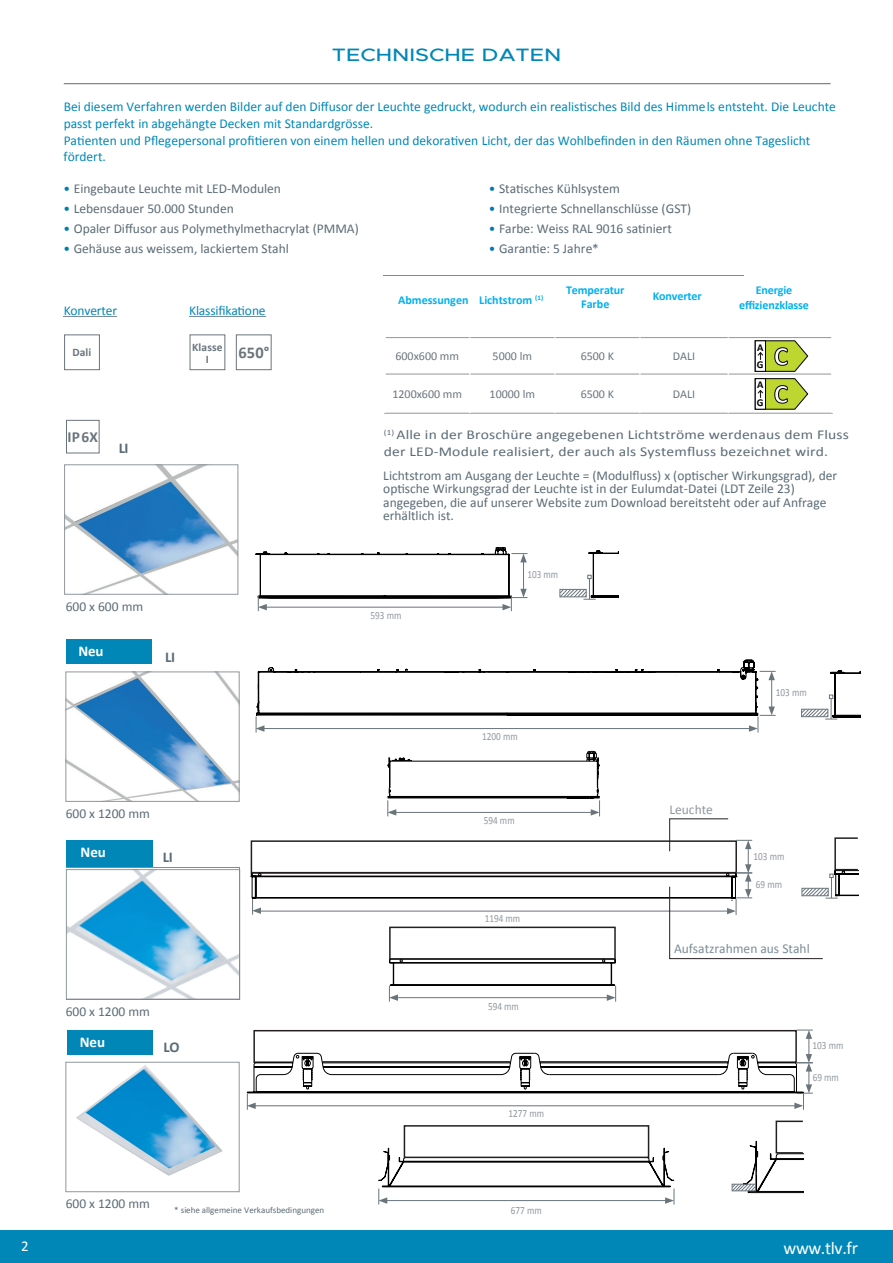
<style>
.page{position:relative;width:893px;height:1263px;background:#fff}
.page>*{position:absolute;margin:0;border:0;box-sizing:border-box;transform-origin:0 0}
.t1{font:700 27px "Calibri";color:#fff}
.t2{font:500 18px "Metropolis";color:#0087b7;scale:1.25 1}
.t3{font:18px "Calibri";letter-spacing:-.02em;color:#fff}
.t4{font:700 16.35px "Calibri";color:#6a747b}
.t5{font:700 15.45px "Calibri";color:#6a747b}
.t6{font:700 15px "Calibri";letter-spacing:-.01em;color:#fff}
.t7{font:700 15px "Calibri";letter-spacing:-.025em;color:#5b6b75}
.t8{font:15px "Calibri";color:#fff}
.t9{font:13.5px/13.5px "Calibri";color:#5b6b75}
.t10{font:13.5px/16.5px "Calibri";color:#0087b7}
.t11{font:13.5px/16.2px "Calibri";color:#5b6b75;scale:1.15 1}
.t12{font:13.5px "Calibri";color:#7a8c96}
.t13{font:13.5px "Calibri";color:#90979d}
.t14{font:700 12px/13.5px "Calibri";letter-spacing:-.01em;color:#00b0ef;text-align:center}
.t15{font:12px "Calibri";color:#6a747b}
.t16{font:700 11.55px/11.6px "Calibri";letter-spacing:.01em;color:#6a747b;text-align:center}
.t17{font:10.95px "Calibri";color:#90979d;scale:.84 1}
.t18{font:700 10.5px/17.7px "Calibri";color:#000001}
.t19{font:9px "Calibri";color:#5b6b75}
.s1{color:#007cad}
</style>
<div class="page">
<img style="left:66px;top:467px;width:170px;height:125px">
<img style="left:68px;top:674px;width:169px;height:125px">
<img style="left:68px;top:871px;width:162px;height:126px">
<div style="left:66px;top:869px;width:174px;height:130px;border:1px solid #90979d"></div>
<img style="left:76px;top:1065px;width:147px;height:111px">
<div style="left:66px;top:1062px;width:173px;height:130px;border:1px solid #90979d"></div>
<div style="left:0;top:1230px;width:893px;height:33px;background:#0087b7"></div>
<hr style="left:64px;top:83px;width:767px;height:1px;background:#5b6b75">
<hr style="left:64px;top:316px;width:53px;height:1px;background:#7a8c96">
<hr style="left:189px;top:316px;width:77px;height:1px;background:#7a8c96">
<div style="left:67px;top:840px;width:86px;height:27px;background:#0087b7"></div>
<hr style="left:67px;top:867px;width:86px;height:1px;background:#7a8c96">
<hr style="left:154px;top:867px;width:86px;height:1px;background:#7a8c96">
<hr style="left:67px;top:999px;width:173px;height:1px;background:#7a8c96">
<div style="left:67px;top:1030px;width:86px;height:24px;background:#0087b7"></div>
<div style="left:66px;top:640px;width:85px;height:24px;background:#0087b7"></div>
<div style="left:236px;top:335px;width:35px;height:35px;border:1px solid #6a747b"></div>
<div style="left:190px;top:335px;width:35px;height:35px;border:1px solid #6a747b"></div>
<div style="left:64px;top:335px;width:36px;height:35px;border:1px solid #6a747b"></div>
<div style="left:66px;top:420px;width:33px;height:33px;border:1px solid #6a747b"></div>
<svg style="left:559px;top:550px;width:60px;height:50px"></svg>
<svg style="left:256px;top:547px;width:271px;height:64px"></svg>
<div style="left:64px;top:465px;width:174px;height:129px;border:1px solid #90979d"></div>
<svg style="left:256px;top:660px;width:520px;height:72px"></svg>
<svg style="left:801px;top:670px;width:60px;height:50px"></svg>
<svg style="left:732px;top:1141px;width:72px;height:52px"></svg>
<svg style="left:378px;top:1148px;width:297px;height:56px"></svg>
<div style="left:404px;top:1125px;width:245px;height:33px;border:2px solid #231f20"></div>
<div style="left:776px;top:1120px;width:28px;height:33px;border:2px solid #231f20"></div>
<svg style="left:246px;top:1029px;width:567px;height:81px"></svg>
<svg style="left:230px;top:750px;width:628px;height:252px"></svg>
<hr style="left:385px;top:337px;width:85px;height:1px;background:#90979d">
<hr style="left:470px;top:337px;width:85px;height:1px;background:#90979d">
<hr style="left:555px;top:337px;width:85px;height:1px;background:#90979d">
<hr style="left:640px;top:337px;width:88px;height:1px;background:#90979d">
<hr style="left:728px;top:337px;width:103px;height:1px;background:#90979d">
<hr style="left:385px;top:374px;width:85px;height:1px;background:#90979d">
<hr style="left:470px;top:374px;width:85px;height:1px;background:#90979d">
<hr style="left:555px;top:374px;width:85px;height:1px;background:#90979d">
<hr style="left:640px;top:374px;width:88px;height:1px;background:#90979d">
<hr style="left:728px;top:374px;width:103px;height:1px;background:#90979d">
<hr style="left:384px;top:413px;width:86px;height:1px;background:#90979d">
<hr style="left:470px;top:413px;width:85px;height:1px;background:#90979d">
<hr style="left:555px;top:413px;width:85px;height:1px;background:#90979d">
<hr style="left:640px;top:413px;width:88px;height:1px;background:#90979d">
<hr style="left:728px;top:413px;width:105px;height:1px;background:#90979d">
<hr style="left:469px;top:374px;width:1px;height:39px;background:#fff">
<hr style="left:554px;top:374px;width:2px;height:39px;background:#fff">
<hr style="left:639px;top:374px;width:2px;height:39px;background:#fff">
<hr style="left:727px;top:374px;width:2px;height:39px;background:#fff">
<svg style="left:754px;top:340px;width:55px;height:32px"></svg>
<svg style="left:754px;top:378px;width:55px;height:32px"></svg>
<h2 class="t2" style="left:332px;top:43px;width:185px">TECHNISCHE DATEN</h2>
<p class="t10" style="left:64px;top:99px;width:774px">Bei diesem Verfahren werden Bilder auf den Diffusor der Leuchte gedruckt, wodurch ein realistisches Bild des Himmels entsteht. Die Leuchte passt perfekt in abgehängte Decken mit Standardgrösse.<br>Patienten und Pflegepersonal profitieren von einem hellen und dekorativen Licht, der das Wohlbefinden in den Räumen ohne Tageslicht fördert.</p>
<p class="t9" style="left:64px;top:182px;width:219px"><span class="s1">•</span> Eingebaute Leuchte mit LED-Modulen</p>
<p class="t9" style="left:63px;top:202px;width:172px"><span class="s1">•</span> Lebensdauer 50.000 Stunden</p>
<p class="t9" style="left:63px;top:222px;width:297px"><span class="s1">•</span> Opaler Diffusor aus Polymethylmethacrylat (PMMA)</p>
<p class="t9" style="left:63px;top:242px;width:227px"><span class="s1">•</span> Gehäuse aus weissem, lackiertem Stahl</p>
<p class="t9" style="left:489px;top:182px;width:132px"><span class="s1">•</span> Statisches Kühlsystem</p>
<p class="t9" style="left:489px;top:202px;width:204px"><span class="s1">•</span> Integrierte Schnellanschlüsse (GST)</p>
<p class="t9" style="left:489px;top:222px;width:185px"><span class="s1">•</span> Farbe: Weiss RAL 9016 satiniert</p>
<p class="t9" style="left:489px;top:242px;width:112px"><span class="s1">•</span> Garantie: 5 Jahre*</p>
<p class="t10" style="left:64px;top:302px;width:55px">Konverter</p>
<p class="t10" style="left:189px;top:302px;width:78px">Klassifikatione</p>
<p class="t16" style="left:72px;top:346px;width:20px">Dali</p>
<p class="t5" style="left:68px;top:427px;width:32px">IP6X</p>
<p class="t7" style="left:119px;top:438px;width:11px">LI</p>
<p class="t16" style="left:192px;top:342px;width:32px">Klasse<br>I</p>
<p class="t4" style="left:238px;top:342px;width:33px">650°</p>
<p class="t9" style="left:66px;top:599px;width:79px">600 x 600 mm</p>
<p class="t6" style="left:78px;top:641px;width:27px">Neu</p>
<p class="t7" style="left:165px;top:647px;width:11px">LI</p>
<p class="t9" style="left:66px;top:806px;width:86px">600 x 1200 mm</p>
<p class="t6" style="left:81px;top:842px;width:27px">Neu</p>
<p class="t7" style="left:163px;top:847px;width:11px">LI</p>
<p class="t9" style="left:66px;top:1005px;width:86px">600 x 1200 mm</p>
<p class="t6" style="left:80px;top:1032px;width:27px">Neu</p>
<p class="t7" style="left:163px;top:1038px;width:18px">LO</p>
<p class="t9" style="left:66px;top:1197px;width:86px">600 x 1200 mm</p>
<p class="t19" style="left:174px;top:1204px;width:151px">* siehe allgemeine Verkaufsbedingungen</p>
<p class="t14" style="left:398px;top:293px;width:146px">Abmessungen Lichtstrom <sup>(1)</sup></p>
<p class="t14" style="left:566px;top:284px;width:60px">Temperatur<br>Farbe</p>
<p class="t14" style="left:653px;top:289px;width:50px">Konverter</p>
<p class="t14" style="left:739px;top:283px;width:71px;line-height:14.4px">Energie effizienzklasse</p>
<p class="t18" style="left:757px;top:338px;width:8px">A<br>G</p>
<h1 class="t1" style="left:774px;top:339px;width:16px">C</h1>
<p class="t15" style="left:395px;top:349px;width:65px">600x600 mm</p>
<p class="t15" style="left:493px;top:349px;width:41px">5000 lm</p>
<p class="t15" style="left:581px;top:349px;width:35px">6500 K</p>
<p class="t15" style="left:673px;top:349px;width:24px">DALI</p>
<p class="t15" style="left:392px;top:387px;width:71px">1200x600 mm</p>
<p class="t15" style="left:490px;top:387px;width:47px">10000 lm</p>
<p class="t15" style="left:581px;top:387px;width:35px">6500 K</p>
<p class="t15" style="left:673px;top:387px;width:24px">DALI</p>
<p class="t18" style="left:757px;top:376px;width:8px">A<br>G</p>
<p class="t11" style="left:384px;top:427px;width:406px"><sup>(1)</sup> Alle in der Broschüre angegebenen Lichtströme werdenaus dem Fluss der LED-Module realisiert, der auch als Systemfluss bezeichnet wird.</p>
<h1 class="t1" style="left:774px;top:377px;width:16px">C</h1>
<p class="t9" style="left:383px;top:469px;width:455px">Lichtstrom am Ausgang der Leuchte = (Modulfluss) x (optischer Wirkungsgrad), der optische Wirkungsgrad der Leuchte ist in der Eulumdat-Datei (LDT Zeile 23) angegeben, die auf unserer Website zum Download bereitsteht oder auf Anfrage erhältlich ist.</p>
<p class="t17" style="left:371px;top:609px;width:38px">593 mm</p>
<p class="t17" style="left:527px;top:568px;width:38px">103 mm</p>
<p class="t17" style="left:482px;top:729px;width:44px">1200 mm</p>
<p class="t17" style="left:484px;top:813px;width:38px">594 mm</p>
<p class="t17" style="left:485px;top:911px;width:44px">1194 mm</p>
<p class="t17" style="left:488px;top:999px;width:38px">594 mm</p>
<p class="t17" style="left:509px;top:1107px;width:44px">1277 mm</p>
<p class="t17" style="left:511px;top:1203px;width:38px">677 mm</p>
<p class="t17" style="left:776px;top:685px;width:38px">103 mm</p>
<p class="t13" style="left:669px;top:800px;width:45px">Leuchte</p>
<p class="t17" style="left:754px;top:849px;width:38px">103 mm</p>
<p class="t17" style="left:756px;top:878px;width:33px">69 mm</p>
<p class="t12" style="left:674px;top:940px;width:137px">Aufsatzrahmen aus Stahl</p>
<p class="t17" style="left:812px;top:1038px;width:38px">103 mm</p>
<p class="t17" style="left:813px;top:1071px;width:33px">69 mm</p>
<p class="t8" style="left:21px;top:1237px;width:9px">2</p>
<h2 class="t3" style="left:784px;top:1236px;width:76px">www.tlv.fr</h2>
</div>
